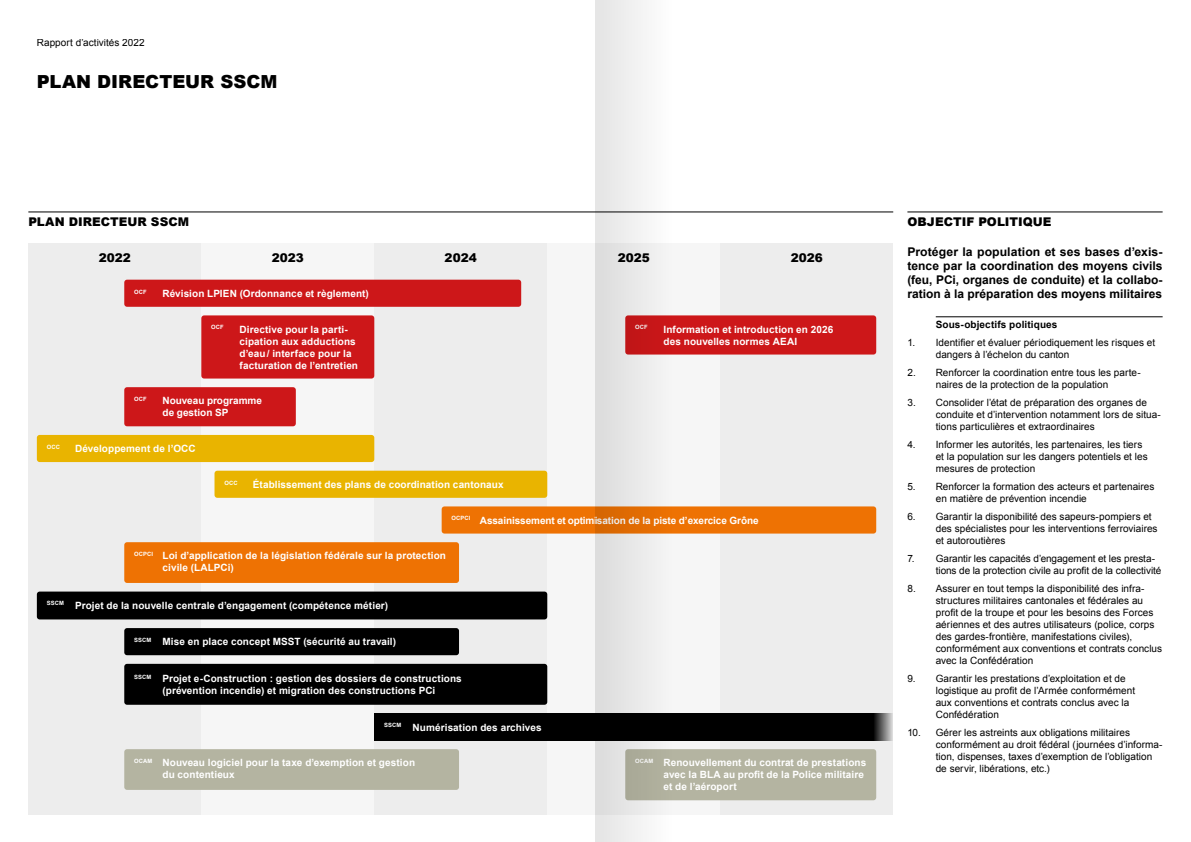
<style>
.page{position:relative;width:1191px;height:842px;background:#fff}
.page>*{position:absolute;margin:0;border:0;box-sizing:border-box;transform-origin:0 0}
.t1{font:900 18px "Arial";color:#000}
.t2{font:700 12px/14px "Arial";color:#000;text-align:justify}
.t3{font:900 12px "Arial";color:#000}
.t4{font:10px/12px "Arial";letter-spacing:.005em;color:#000}
.t5{font:700 10px/12px "Arial";letter-spacing:.01em;color:#fff}
.t6{font:700 10px "Arial";letter-spacing:-.01em;color:#fff}
.t7{font:700 10px "Arial";letter-spacing:.01em;color:#000}
.t8{font:700 5.8px "Arial";letter-spacing:.02em;color:#fff}
</style>
<div class="page">
<hr style="left:907px;top:212px;width:255px;height:1px;background:#000">
<hr style="left:935px;top:317px;width:227px;height:1px;background:#000">
<div style="left:28px;top:243px;width:173px;height:571px;background:#ededed"></div>
<div style="left:374px;top:243px;width:173px;height:571px;background:#ededed"></div>
<div style="left:720px;top:243px;width:173px;height:571px;background:#ededed"></div>
<div style="left:201px;top:243px;width:173px;height:571px;background:#f6f6f6"></div>
<div style="left:547px;top:243px;width:173px;height:571px;background:#f6f6f6"></div>
<hr style="left:28px;top:212px;width:865px;height:1px;background:#000">
<div style="left:37px;top:435px;width:337px;height:27px;background:#e9b400;border-radius:3px"></div>
<div style="left:37px;top:592px;width:510px;height:27px;background:#000;border-radius:3px"></div>
<div style="left:124px;top:628px;width:335px;height:27px;background:#000;border-radius:3px"></div>
<div style="left:374px;top:713px;width:519px;height:27px;background:#000"></div>
<div style="left:124px;top:664px;width:423px;height:41px;background:#000;border-radius:3px"></div>
<div style="left:625px;top:749px;width:251px;height:51px;background:#b4b4a1;border-radius:3px"></div>
<div style="left:124px;top:749px;width:335px;height:41px;background:#b4b4a1;border-radius:3px"></div>
<div style="left:214px;top:471px;width:333px;height:27px;background:#e9b400;border-radius:3px"></div>
<div style="left:441px;top:506px;width:435px;height:28px;background:#ee7203;border-radius:3px"></div>
<div style="left:124px;top:542px;width:335px;height:41px;background:#ee7203;border-radius:3px"></div>
<div style="left:124px;top:280px;width:397px;height:27px;background:#cd1719;border-radius:3px"></div>
<div style="left:124px;top:387px;width:172px;height:39px;background:#cd1719;border-radius:3px"></div>
<div style="left:201px;top:315px;width:173px;height:64px;background:#cd1719;border-radius:3px"></div>
<div style="left:625px;top:315px;width:251px;height:40px;background:#cd1719;border-radius:3px"></div>
<svg style="left:595px;top:0;width:78px;height:842px;fill:#e9e8e8"></svg>
<p class="t4" style="left:37px;top:37px;width:109px">Rapport d’activités 2022</p>
<h1 class="t1" style="left:37px;top:69px;width:242px">PLAN DIRECTEUR SSCM</h1>
<p class="t3" style="left:28px;top:213px;width:162px">PLAN DIRECTEUR SSCM</p>
<p class="t3" style="left:99px;top:249px;width:34px">2022</p>
<p class="t3" style="left:272px;top:249px;width:34px">2023</p>
<p class="t3" style="left:444px;top:249px;width:34px">2024</p>
<p class="t3" style="left:617px;top:249px;width:34px">2025</p>
<p class="t3" style="left:790px;top:249px;width:34px">2026</p>
<p class="t8" style="left:134px;top:288px;width:14px">OCF</p>
<p class="t5" style="left:162px;top:288px;width:208px">Révision LPIEN (Ordonnance et règlement)</p>
<p class="t8" style="left:211px;top:323px;width:14px">OCF</p>
<p class="t5" style="left:240px;top:323px;width:120px">Directive pour la parti&shy;cipation aux adductions d’eau/ interface pour la facturation de l’entretien</p>
<p class="t8" style="left:635px;top:323px;width:14px">OCF</p>
<p class="t5" style="left:663px;top:323px;width:171px">Information et introduction en 2026 des nouvelles normes AEAI</p>
<p class="t8" style="left:134px;top:395px;width:14px">OCF</p>
<p class="t5" style="left:162px;top:395px;width:101px">Nouveau programme de gestion SP</p>
<p class="t8" style="left:47px;top:443px;width:15px">OCC</p>
<p class="t5" style="left:75px;top:443px;width:122px">Développement de l’OCC</p>
<p class="t8" style="left:224px;top:479px;width:15px">OCC</p>
<p class="t5" style="left:253px;top:479px;width:252px">Établissement des plans de coordination cantonaux</p>
<p class="t6" style="left:451px;top:513px;width:308px"><sup>OCPCI</sup> Assainissement et optimisation de la piste d’exercice Grône</p>
<p class="t5" style="left:162px;top:550px;width:285px;text-indent:-28px"><sup>OCPCI</sup> Loi d’application de la législation fédérale sur la protection civile (LALPCi)</p>
<p class="t5" style="left:47px;top:600px;width:343px"><sup>SSCM</sup> Projet de la nouvelle centrale d’engagement (compétence métier)</p>
<p class="t5" style="left:134px;top:636px;width:263px"><sup>SSCM</sup> Mise en place concept MSST (sécurité au travail)</p>
<p class="t5" style="left:134px;top:673px;width:329px;text-align:center"><sup>SSCM</sup> Projet e-Construction : gestion des dossiers de constructions (prévention incendie) et migration des constructions PCi</p>
<p class="t5" style="left:384px;top:721px;width:159px"><sup>SSCM</sup> Numérisation des archives</p>
<p class="t5" style="left:162px;top:757px;width:254px;text-indent:-28px"><sup>OCAM</sup> Nouveau logiciel pour la taxe d’exemption et gestion du contentieux</p>
<p class="t5" style="left:663px;top:757px;width:204px;text-indent:-28px"><sup>OCAM</sup> Renouvellement du contrat de prestations avec la BLA au profit de la Police militaire et de l’aéroport</p>
<p class="t3" style="left:907px;top:213px;width:145px">OBJECTIF POLITIQUE</p>
<p class="t2" style="left:907px;top:246px;width:257px">Protéger la population et ses bases d’exis&shy;tence par la coordination des moyens civils (feu, PCi, organes de conduite) et la collabo&shy;ration à la préparation des moyens militaires</p>
<p class="t7" style="left:935px;top:318px;width:123px">Sous-objectifs politiques</p>
<p class="t4" style="left:935px;top:337px;width:221px;text-indent:-28px">1. Identifier et évaluer périodiquement les risques et dangers à l’échelon du canton</p>
<p class="t4" style="left:907px;top:367px;width:235px;text-align:center">2. Renforcer la coordination entre tous les parte&shy;naires de la protection de la population</p>
<p class="t4" style="left:935px;top:397px;width:226px;text-indent:-28px">3. Consolider l’état de préparation des organes de conduite et d’intervention notamment lors de situa&shy;tions particulières et extraordinaires</p>
<p class="t4" style="left:935px;top:439px;width:213px;text-indent:-28px">4. Informer les autorités, les partenaires, les tiers et la population sur les dangers potentiels et les mesures de protection</p>
<p class="t4" style="left:935px;top:481px;width:220px;text-indent:-28px">5. Renforcer la formation des acteurs et partenaires en matière de prévention incendie</p>
<p class="t4" style="left:935px;top:511px;width:223px;text-indent:-28px">6. Garantir la disponibilité des sapeurs-pompiers et des spécialistes pour les interventions ferroviaires et autoroutières</p>
<p class="t4" style="left:935px;top:553px;width:227px;text-indent:-28px">7. Garantir les capacités d’engagement et les presta&shy;tions de la protection civile au profit de la collectivité</p>
<p class="t4" style="left:935px;top:583px;width:228px;text-indent:-28px">8. Assurer en tout temps la disponibilité des infra&shy;structures militaires cantonales et fédérales au profit de la troupe et pour les besoins des Forces aériennes et des autres utilisateurs (police, corps des gardes-frontière, manifestations civiles), conformément aux conventions et contrats conclus avec la Confédération</p>
<p class="t4" style="left:935px;top:673px;width:201px;text-indent:-28px">9. Garantir les prestations d’exploitation et de logistique au profit de l’Armée conformément aux conventions et contrats conclus avec la Confédération</p>
<p class="t4" style="left:935px;top:727px;width:228px;text-indent:-28px">10. Gérer les astreints aux obligations militaires conformément au droit fédéral (journées d’informa&shy;tion, dispenses, taxes d’exemption de l’obligation de servir, libérations, etc.)</p>
</div>
